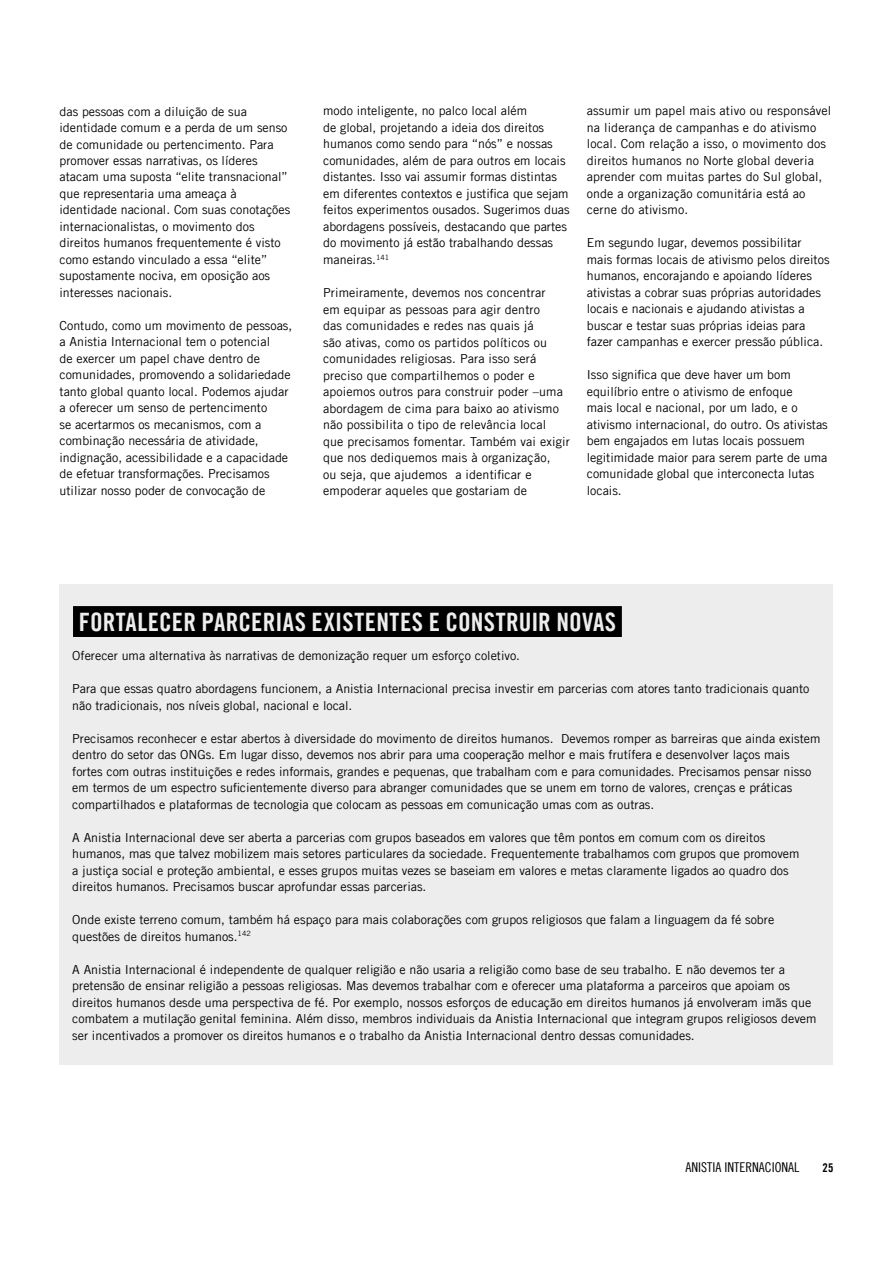
<style>
.page{position:relative;width:893px;height:1263px;background:#fff}
.page>*{position:absolute;margin:0;border:0;box-sizing:border-box;transform-origin:0 0}
.t1{font:25.35px "Amnesty Trade Gothic Bd Cn 20";letter-spacing:.01em;color:#ededed}
.t2{font:13.5px "Amnesty Trade Gothic Cn 18";color:#000}
.t3{font:12.45px/16.5px "Amnesty Trade Gothic";color:#000}
.t4{font:12px "Amnesty Trade Gothic Bd Cn 20";color:#000}
</style>
<div class="page">
<div style="left:60px;top:584px;width:773px;height:481px;background:#ededed"></div>
<div style="left:73px;top:606px;width:549px;height:31px;background:#000"></div>
<p class="t3" style="left:60px;top:103px;width:232px">das pessoas com a diluição de sua identidade comum e a perda de um senso de comunidade ou pertencimento. Para promover essas narrativas, os líderes atacam uma suposta “elite transnacional” que representaria uma ameaça à identidade nacional. Com suas conotações internacionalistas, o movimento dos direitos humanos frequentemente é visto como estando vinculado a essa “elite” supostamente nociva, em oposição aos interesses nacionais.</p>
<p class="t3" style="left:60px;top:317px;width:234px">Contudo, como um movimento de pessoas, a Anistia Internacional tem o potencial<br>de exercer um papel chave dentro de comunidades, promovendo a solidariedade tanto global quanto local. Podemos ajudar a oferecer um senso de pertencimento<br>se acertarmos os mecanismos, com a combinação necessária de atividade, indignação, acessibilidade e a capacidade de efetuar transformações. Precisamos utilizar nosso poder de convocação de</p>
<p class="t3" style="left:323px;top:103px;width:248px">modo inteligente, no palco local além<br>de global, projetando a ideia dos direitos humanos como sendo para “nós” e nossas comunidades, além de para outros em locais distantes. Isso vai assumir formas distintas em diferentes contextos e justifica que sejam feitos experimentos ousados. Sugerimos duas abordagens possíveis, destacando que partes do movimento já estão trabalhando dessas maneiras.<sup>141</sup></p>
<p class="t3" style="left:323px;top:284px;width:248px">Primeiramente, devemos nos concentrar<br>em equipar as pessoas para agir dentro<br>das comunidades e redes nas quais já<br>são ativas, como os partidos políticos ou comunidades religiosas. Para isso será preciso que compartilhemos o poder e apoiemos outros para construir poder –uma abordagem de cima para baixo ao ativismo não possibilita o tipo de relevância local<br>que precisamos fomentar. Também vai exigir que nos dediquemos mais à organização,<br>ou seja, que ajudemos a identificar e empoderar aqueles que gostariam de</p>
<p class="t3" style="left:587px;top:103px;width:246px">assumir um papel mais ativo ou responsável na liderança de campanhas e do ativismo local. Com relação a isso, o movimento dos direitos humanos no Norte global deveria aprender com muitas partes do Sul global, onde a organização comunitária está ao cerne do ativismo.</p>
<p class="t3" style="left:587px;top:235px;width:244px">Em segundo lugar, devemos possibilitar mais formas locais de ativismo pelos direitos humanos, encorajando e apoiando líderes ativistas a cobrar suas próprias autoridades locais e nacionais e ajudando ativistas a buscar e testar suas próprias ideias para fazer campanhas e exercer pressão pública.</p>
<p class="t3" style="left:587px;top:367px;width:242px">Isso significa que deve haver um bom equilíbrio entre o ativismo de enfoque<br>mais local e nacional, por um lado, e o ativismo internacional, do outro. Os ativistas bem engajados em lutas locais possuem legitimidade maior para serem parte de uma comunidade global que interconecta lutas locais.</p>
<h1 class="t1" style="left:79px;top:606px;width:539px">FORTALECER PARCERIAS EXISTENTES E CONSTRUIR NOVAS</h1>
<p class="t3" style="left:72px;top:647px;width:449px">Oferecer uma alternativa às narrativas de demonização requer um esforço coletivo.</p>
<p class="t3" style="left:72px;top:680px;width:739px">Para que essas quatro abordagens funcionem, a Anistia Internacional precisa investir em parcerias com atores tanto tradicionais quanto não tradicionais, nos níveis global, nacional e local.</p>
<p class="t3" style="left:72px;top:730px;width:750px">Precisamos reconhecer e estar abertos à diversidade do movimento de direitos humanos. Devemos romper as barreiras que ainda existem dentro do setor das ONGs. Em lugar disso, devemos nos abrir para uma cooperação melhor e mais frutífera e desenvolver laços mais fortes com outras instituições e redes informais, grandes e pequenas, que trabalham com e para comunidades. Precisamos pensar nisso em termos de um espectro suficientemente diverso para abranger comunidades que se unem em torno de valores, crenças e práticas compartilhados e plataformas de tecnologia que colocam as pessoas em comunicação umas com as outras.</p>
<p class="t3" style="left:72px;top:829px;width:729px">A Anistia Internacional deve ser aberta a parcerias com grupos baseados em valores que têm pontos em comum com os direitos humanos, mas que talvez mobilizem mais setores particulares da sociedade. Frequentemente trabalhamos com grupos que promovem a justiça social e proteção ambiental, e esses grupos muitas vezes se baseiam em valores e metas claramente ligados ao quadro dos direitos humanos. Precisamos buscar aprofundar essas parcerias.</p>
<p class="t3" style="left:72px;top:911px;width:703px">Onde existe terreno comum, também há espaço para mais colaborações com grupos religiosos que falam a linguagem da fé sobre questões de direitos humanos.<sup>142</sup></p>
<p class="t3" style="left:72px;top:961px;width:746px">A Anistia Internacional é independente de qualquer religião e não usaria a religião como base de seu trabalho. E não devemos ter a pretensão de ensinar religião a pessoas religiosas. Mas devemos trabalhar com e oferecer uma plataforma a parceiros que apoiam os direitos humanos desde uma perspectiva de fé. Por exemplo, nossos esforços de educação em direitos humanos já envolveram imãs que combatem a mutilação genital feminina. Além disso, membros individuais da Anistia Internacional que integram grupos religiosos devem ser incentivados a promover os direitos humanos e o trabalho da Anistia Internacional dentro dessas comunidades.</p>
<p class="t2" style="left:685px;top:1159px;width:115px">ANISTIA INTERNACIONAL</p>
<p class="t4" style="left:822px;top:1160px;width:12px">25</p>
</div>
